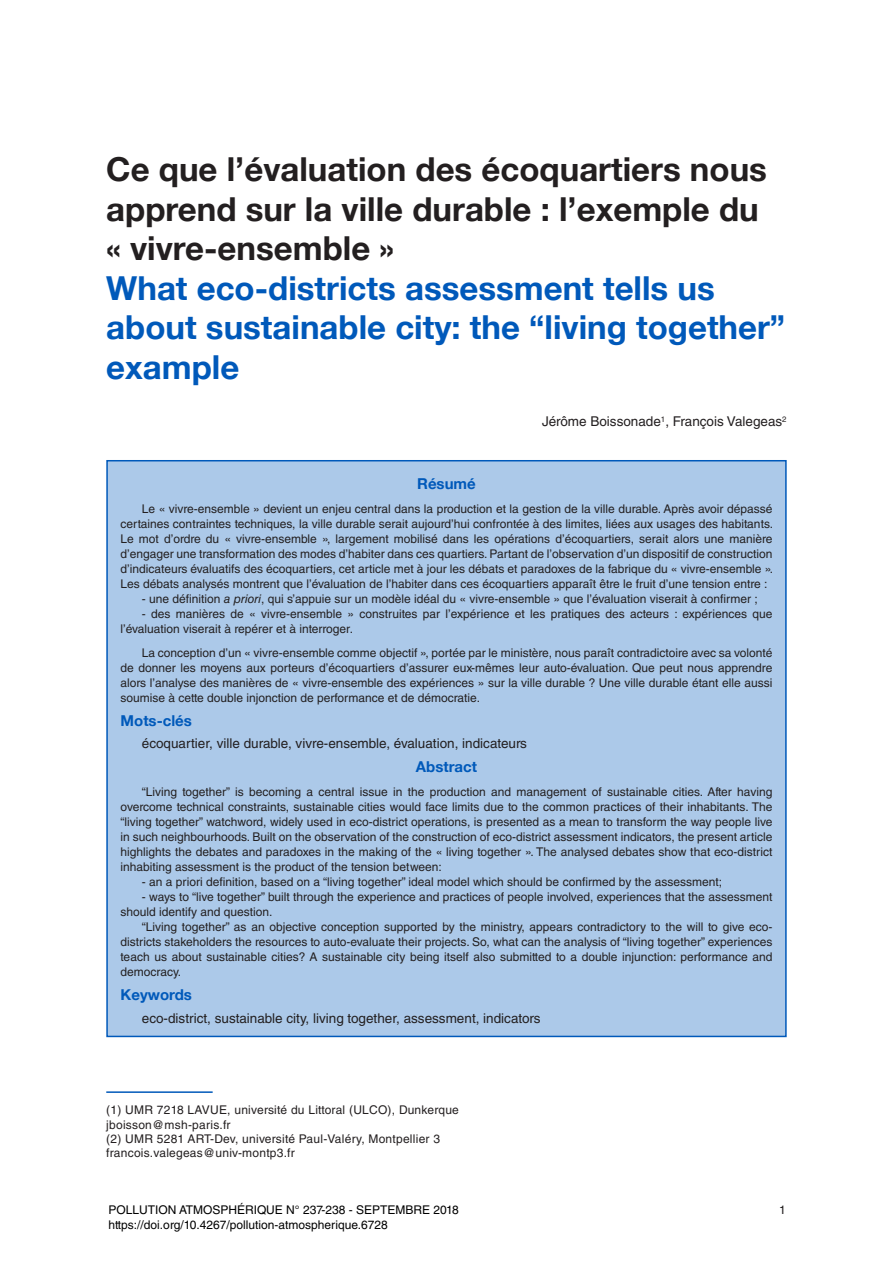
<style>
.page{position:relative;width:893px;height:1263px;background:#fff}
.page>*{position:absolute;margin:0;border:0;box-sizing:border-box;transform-origin:0 0}
.Titre{font:700 33px/39.6px "Helvetica Neue";color:#231f20}
.Title__en{font:700 33px/39.6px "Helvetica Neue";color:#0059ba}
.Mots_Clés_titre{font:700 15px "Helvetica Neue";color:#0059ba}
.Résumé_titre{font:700 15px "Helvetica Neue";color:#0059ba}
.Mots_Clés{font:13.5px "Helvetica LT Std";color:#231f20}
.Mots_Cles{font:13.5px "Helvetica LT Std";color:#231f20}
.Auteur{font:13.5px "Helvetica LT Std";color:#231f20}
.Resumé{font:12px/15px "Helvetica LT Std";color:#231f20;text-align:justify}
.Abstract{font:12px/15px "Helvetica LT Std";color:#231f20;text-align:justify}
.Note_de_Bas_de_Page{font:12px/14.4px "Helvetica LT Std";letter-spacing:.02em;color:#231f20}
.Bas_de_Page{font:12px "Helvetica LT Std";color:#000}
.s1{font-style:italic}
</style>
<div class="page">
<div style="left:107px;top:461px;width:679px;height:575px;background:#acc9e9"></div>
<hr style="left:106px;top:1091px;width:107px;height:2px;background:#0059ba">
<p class="Titre" style="left:106px;top:149px;width:662px">Ce que l’évaluation des écoquartiers nous apprend sur la ville durable : l’exemple du « vivre-ensemble »</p>
<p class="Title__en" style="left:106px;top:267px;width:680px">What eco-districts assessment tells us about sustainable city: the “living together” example</p>
<p class="Auteur" style="left:542px;top:414px;width:246px">Jérôme Boissonade<sup>1</sup>, François Valegeas<sup>2</sup></p>
<p class="Résumé_titre" style="left:417px;top:474px;width:60px">Résumé</p>
<p class="Resumé" style="left:121px;top:501px;width:654px;text-indent:21px">Le « vivre-ensemble » devient un enjeu central dans la production et la gestion de la ville durable. Après avoir dépassé certaines contraintes techniques, la ville durable serait aujourd’hui confrontée à des limites, liées aux usages des habitants.<br>Le mot d’ordre du « vivre-ensemble », largement mobilisé dans les opérations d’écoquartiers, serait alors une manière d’engager une transformation des modes d’habiter dans ces quartiers. Partant de l’observation d’un dispositif de construction d’indicateurs évaluatifs des écoquartiers, cet article met à jour les débats et paradoxes de la fabrique du « vivre-ensemble ».<br>Les débats analysés montrent que l’évaluation de l’habiter dans ces écoquartiers apparaît être le fruit d’une tension entre :</p>
<p class="Resumé" style="left:142px;top:591px;width:618px">- une définition <span class="s1">a priori</span>, qui s’appuie sur un modèle idéal du « vivre-ensemble » que l’évaluation viserait à confirmer ;</p>
<p class="Resumé" style="left:121px;top:606px;width:653px;text-indent:21px">- des manières de « vivre-ensemble » construites par l’expérience et les pratiques des acteurs : expériences que l’évaluation viserait à repérer et à interroger.</p>
<p class="Resumé" style="left:121px;top:645px;width:653px;text-indent:21px">La conception d’un « vivre-ensemble comme objectif », portée par le ministère, nous paraît contradictoire avec sa volonté de donner les moyens aux porteurs d’écoquartiers d’assurer eux-mêmes leur auto-évaluation. Que peut nous apprendre alors l’analyse des manières de « vivre-ensemble des expériences » sur la ville durable ? Une ville durable étant elle aussi soumise à cette double injonction de performance et de démocratie.</p>
<p class="Mots_Clés_titre" style="left:121px;top:711px;width:73px">Mots-clés</p>
<p class="Mots_Cles" style="left:142px;top:736px;width:387px">écoquartier, ville durable, vivre-ensemble, évaluation, indicateurs</p>
<p class="Résumé_titre" style="left:416px;top:758px;width:63px">Abstract</p>
<p class="Abstract" style="left:121px;top:785px;width:653px;text-indent:21px">“Living together” is becoming a central issue in the production and management of sustainable cities. After having overcome technical constraints, sustainable cities would face limits due to the common practices of their inhabitants. The “living together” watchword, widely used in eco-district operations, is presented as a mean to transform the way people live in such neighbourhoods. Built on the observation of the construction of eco-district assessment indicators, the present article highlights the debates and paradoxes in the making of the « living together ». The analysed debates show that eco-district inhabiting assessment is the product of the tension between:</p>
<p class="Abstract" style="left:142px;top:875px;width:582px">- an a priori definition, based on a “living together” ideal model which should be confirmed by the assessment;</p>
<p class="Abstract" style="left:121px;top:890px;width:653px;text-indent:21px">- ways to “live together” built through the experience and practices of people involved, experiences that the assessment should identify and question.</p>
<p class="Abstract" style="left:121px;top:920px;width:653px;text-indent:21px">“Living together” as an objective conception supported by the ministry, appears contradictory to the will to give eco&shy;districts stakeholders the resources to auto-evaluate their projects. So, what can the analysis of “living together” experiences teach us about sustainable cities? A sustainable city being itself also submitted to a double injunction: performance and democracy.</p>
<p class="Mots_Clés_titre" style="left:121px;top:986px;width:73px">Keywords</p>
<p class="Mots_Clés" style="left:142px;top:1010px;width:400px">eco-district, sustainable city, living together, assessment, indicators</p>
<p class="Note_de_Bas_de_Page" style="left:106px;top:1103px;width:354px">(1) UMR 7218 LAVUE, université du Littoral (ULCO), Dunkerque jboisson@msh-paris.fr<br>(2) UMR 5281 ART-Dev, université Paul-Valéry, Montpellier 3 francois.valegeas@univ-montp3.fr</p>
<p class="Bas_de_Page" style="left:108px;top:1203px;width:352px">POLLUTION ATMOSPHÉRIQUE N° 237-238 - SEPTEMBRE 2018</p>
<p class="Bas_de_Page" style="left:108px;top:1217px;width:281px">https://doi.org/10.4267/pollution-atmospherique.6728</p>
<p class="Resumé" style="left:779px;top:1202px;width:8px">1</p>
</div>
